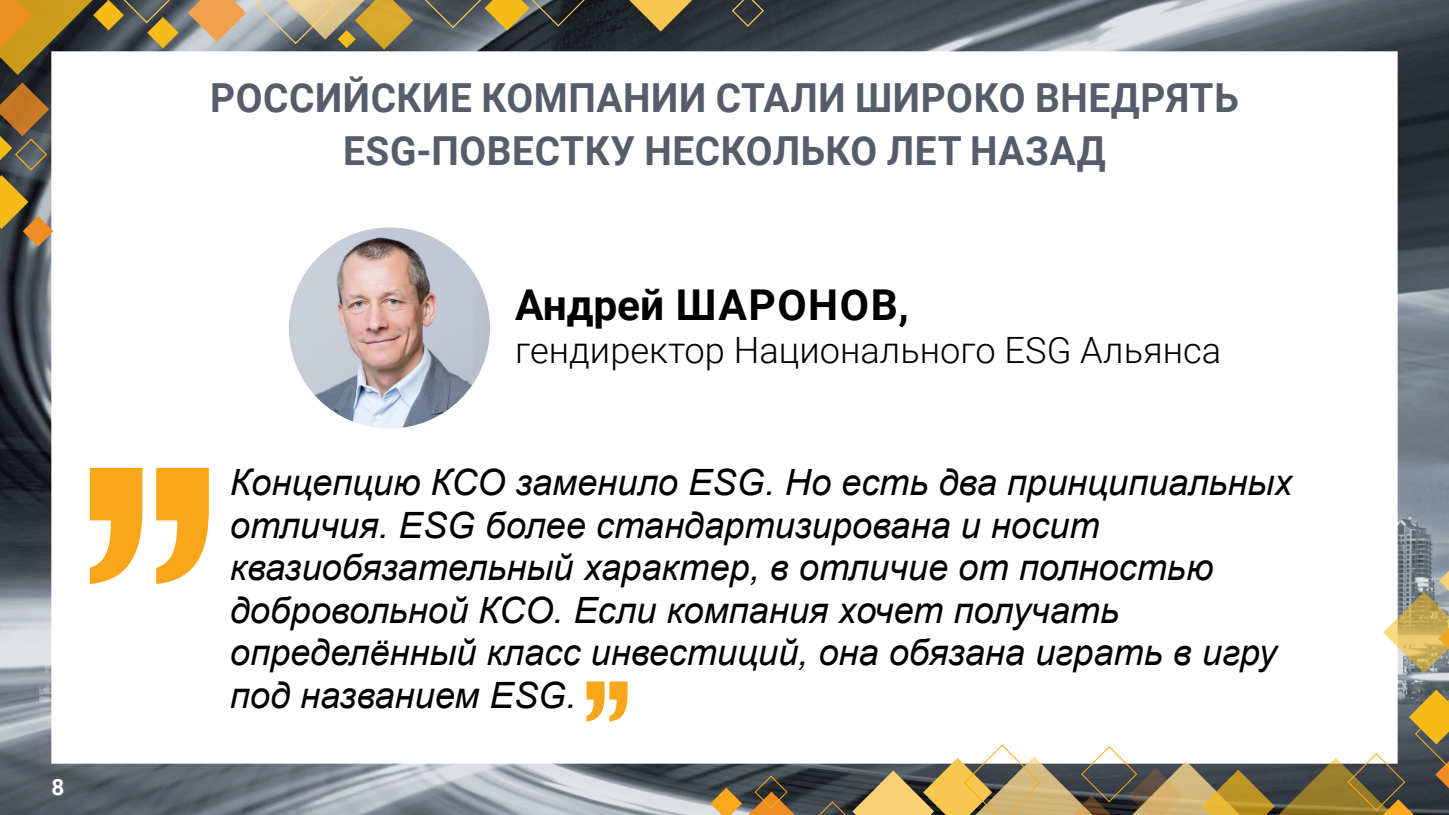
<style>
.page{position:relative;width:1449px;height:815px;background:#fff}
.page>*{position:absolute;margin:0;border:0;box-sizing:border-box;transform-origin:0 0}
.t1{font:700 42.5px "Roboto";letter-spacing:.035em;color:#000}
.t2{font:700 40px/53.8px "Roboto";letter-spacing:.015em;color:#555d6a;text-align:center}
.t3{font:italic 36.25px/42.5px "Arial";color:#000}
.t4{font:300 36.25px "Roboto";color:#000}
.t5{font:700 22.5px "Roboto";color:#fff}
</style>
<div class="page">
<img style="left:0;top:0;width:1448px;height:815px">
<svg style="left:731px;top:0;width:33px;height:28px"></svg>
<svg style="left:612px;top:0;width:97px;height:32px;background:#685c39"></svg>
<svg style="left:0;top:82px;width:53px;height:164px;background:#7d6845"></svg>
<svg style="left:0;top:0;width:586px;height:76px"></svg>
<svg style="left:1382px;top:565px;width:66px;height:108px"></svg>
<svg style="left:710px;top:689px;width:738px;height:126px"></svg>
<img style="left:289px;top:227px;width:201px;height:201px;border-radius:101px">
<svg style="left:90px;top:468px;width:119px;height:116px"></svg>
<svg style="left:586px;top:681px;width:41px;height:40px"></svg>
<p class="t5" style="left:51px;top:771px;width:14px">8</p>
<p class="t2" style="left:210px;top:69px;width:1029px">РОССИЙСКИЕ КОМПАНИИ СТАЛИ ШИРОКО ВНЕДРЯТЬ<br>ESG-ПОВЕСТКУ НЕСКОЛЬКО ЛЕТ НАЗАД</p>
<p class="t1" style="left:515px;top:275px;width:395px">Андрей ШАРОНОВ,</p>
<p class="t4" style="left:515px;top:324px;width:707px">гендиректор Национального ESG Альянса</p>
<p class="t3" style="left:230px;top:461px;width:1063px">Концепцию КСО заменило ESG. Но есть два принципиальных отличия. ESG более стандартизирована и носит квазиобязательный характер, в отличие от полностью добровольной КСО. Если компания хочет получать определённый класс инвестиций, она обязана играть в игру под названием ESG.</p>
</div>
